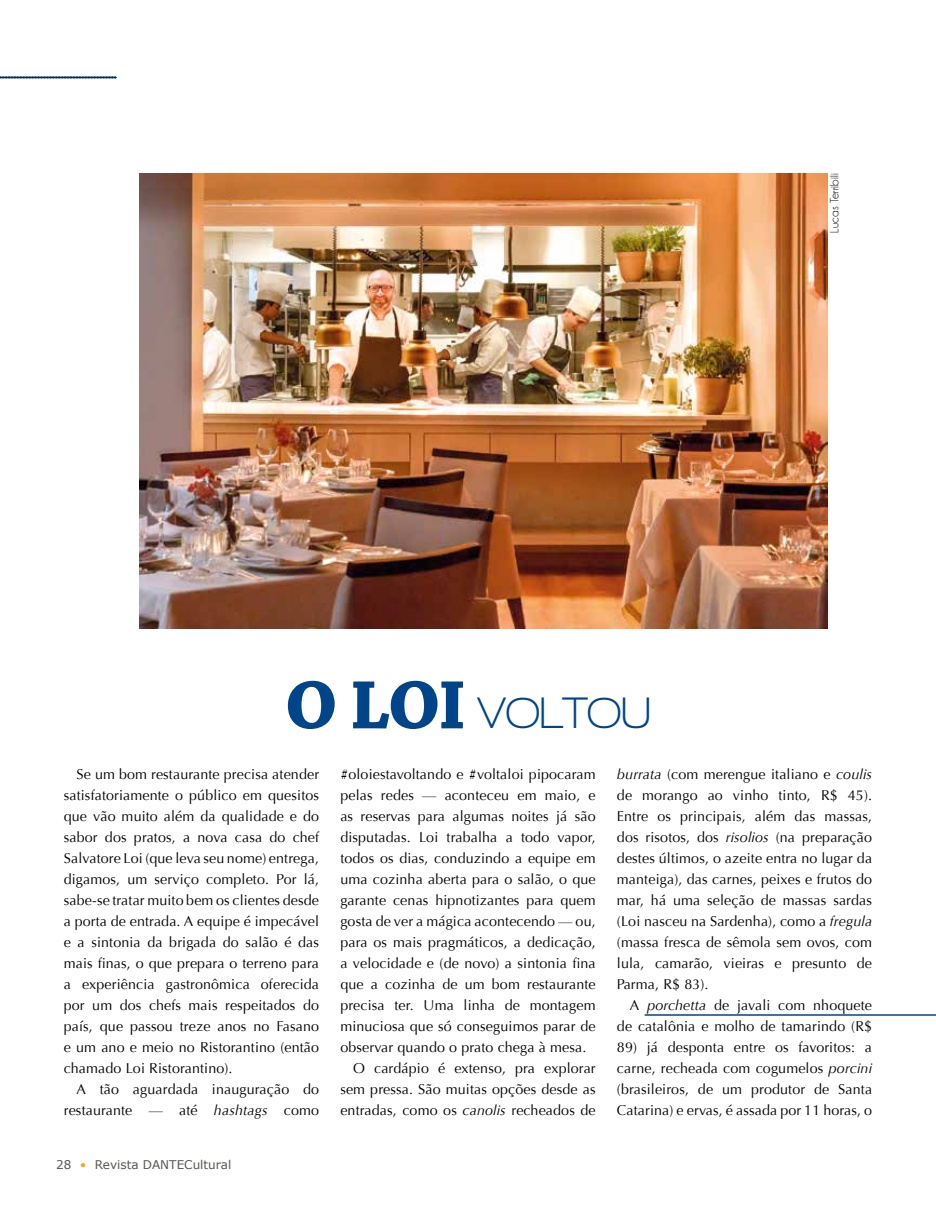
<style>
.page{position:relative;width:936px;height:1212px;background:#fff}
.page>*{position:absolute;margin:0;border:0;box-sizing:border-box;transform-origin:0 0}
.t1{font:700 45px "Walkway";color:#00458a}
.t2{font:14.25px/21px "Optima";letter-spacing:.01em;color:#000;text-align:justify}
.t3{font:12px "MS Reference Sans Serif";color:#575756}
.t4{font:12px "Champagne&Limousines";letter-spacing:.01em;color:#000}
.s1{font-family:"Chaparral Pro";font-size:72px}
.s2{font-style:italic}
.s3{color:#f8ab10}
</style>
<div class="page">
<svg style="left:0;top:77px;width:116px;height:1px"></svg>
<hr style="left:644px;top:1014px;width:291px;height:2px;background:#00458a">
<img style="left:139px;top:173px;width:688px;height:456px">
<h1 class="t1" style="left:285px;top:689px;width:368px"><span class="s1">O LOI</span> VOLTOU</h1>
<p class="t4" style="left:827px;top:233px;width:61px;rotate:-90deg">Lucas Terribili</p>
<p class="t2" style="left:64px;top:763px;width:257px;text-indent:13px">Se um bom restaurante precisa atender satisfatoriamente o público em quesitos que vão muito além da qualidade e do sabor dos pratos, a nova casa do chef Salvatore Loi (que leva seu nome) entrega, digamos, um serviço completo. Por lá, sabe-se tratar muito bem os clientes desde a porta de entrada. A equipe é impecável e a sintonia da brigada do salão é das mais finas, o que prepara o terreno para a experiência gastronômica oferecida por um dos chefs mais respeitados do país, que passou treze anos no Fasano e um ano e meio no Ristorantino (então chamado Loi Ristorantino).</p>
<p class="t2" style="left:64px;top:1078px;width:257px;text-align:right">A tão aguardada inauguração do restaurante — até <span class="s2">hashtags</span> como</p>
<p class="t3" style="left:56px;top:1157px;width:177px">28 <span class="s3">•</span> Revista DANTECultural</p>
<p class="t2" style="left:340px;top:763px;width:257px">#oloiestavoltando e #voltaloi pipocaram</p>
<p class="t2" style="left:340px;top:784px;width:257px">pelas redes — aconteceu em maio, e</p>
<p class="t2" style="left:340px;top:805px;width:257px">as reservas para algumas noites já são</p>
<p class="t2" style="left:340px;top:826px;width:257px">disputadas. Loi trabalha a todo vapor,</p>
<p class="t2" style="left:340px;top:847px;width:257px">todos os dias, conduzindo a equipe em</p>
<p class="t2" style="left:340px;top:868px;width:257px">uma cozinha aberta para o salão, o que</p>
<p class="t2" style="left:340px;top:889px;width:257px">garante cenas hipnotizantes para quem</p>
<p class="t2" style="left:340px;top:910px;width:257px">gosta de ver a mágica acontecendo — ou,</p>
<p class="t2" style="left:340px;top:931px;width:257px">para os mais pragmáticos, a dedicação,</p>
<p class="t2" style="left:340px;top:952px;width:257px">a velocidade e (de novo) a sintonia fina</p>
<p class="t2" style="left:340px;top:973px;width:257px">que a cozinha de um bom restaurante</p>
<p class="t2" style="left:340px;top:994px;width:257px">precisa ter. Uma linha de montagem</p>
<p class="t2" style="left:340px;top:1015px;width:257px">minuciosa que só conseguimos parar de</p>
<p class="t2" style="left:340px;top:1036px;width:247px">observar quando o prato chega à mesa.</p>
<p class="t2" style="left:353px;top:1057px;width:244px">O cardápio é extenso, pra explorar</p>
<p class="t2" style="left:340px;top:1078px;width:257px">sem pressa. São muitas opções desde as</p>
<p class="t2" style="left:340px;top:1099px;width:257px">entradas, como os <span class="s2">canolis</span> recheados de</p>
<p class="t2" style="left:617px;top:763px;width:257px"><span class="s2">burrata</span> (com merengue italiano e <span class="s2">coulis </span>de morango ao vinho tinto, R$ 45).<br>Entre os principais, além das massas, dos risotos, dos <span class="s2">risolios</span> (na preparação destes últimos, o azeite entra no lugar da manteiga), das carnes, peixes e frutos do mar, há uma seleção de massas sardas (Loi nasceu na Sardenha), como a <span class="s2">fregula </span>(massa fresca de sêmola sem ovos, com lula, camarão, vieiras e presunto de Parma, R$ 83).</p>
<p class="t2" style="left:617px;top:994px;width:257px;text-align:right">A <span class="s2">porchetta</span> de javali com nhoquete de catalônia e molho de tamarindo (R$</p>
<p class="t2" style="left:617px;top:1036px;width:257px">89) já desponta entre os favoritos: a carne, recheada com cogumelos <span class="s2">porcini </span>(brasileiros, de um produtor de Santa Catarina) e ervas, é assada por 11 horas, o</p>
</div>
